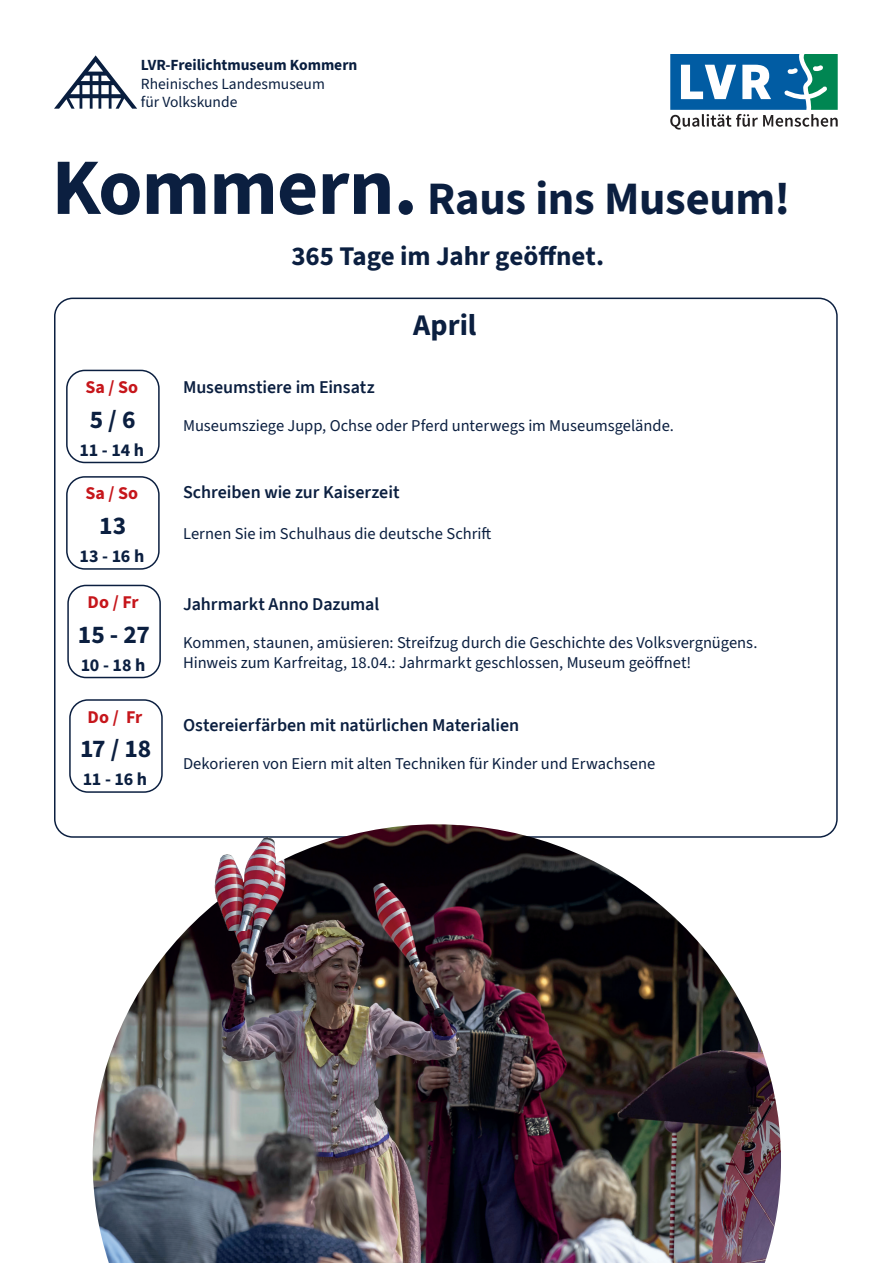
<style>
.page{position:relative;width:893px;height:1263px;background:#fff}
.page>*{position:absolute;margin:0;border:0;box-sizing:border-box;transform-origin:0 0}
.t1{font:700 46.5px "Source Sans 3";letter-spacing:-.01em;color:#0b1f40}
.t2{font:700 30px "Source Sans 3";color:#0b1f40}
.t3{font:700 27px "Source Sans 3";letter-spacing:-.005em;color:#0b1f40}
.t4{font:700 25.5px "Source Sans 3";letter-spacing:-.005em;color:#0b1f40}
.t5{font:600 18px "Source Sans 3";letter-spacing:-.005em;color:#0b1f40}
.t6{font:700 18px "Source Sans 3";letter-spacing:-.015em;color:#0b1f40}
.t7{font:700 18px "Source Sans 3";color:#c6161b}
.t8{font:16.5px/19.8px "Source Sans 3";letter-spacing:-.005em;color:#0b1f40}
.t9{font:15.45px/18.6px "Source Sans 3 Roman";color:#091e3f}
.t10{font:700 15.45px "Source Sans 3 Roman";color:#091e3f}
.s1{font-size:79.95px}
</style>
<div class="page">
<svg style="left:54px;top:55px;width:83px;height:54px"></svg>
<svg style="left:670px;top:54px;width:168px;height:76px"></svg>
<div style="left:66px;top:370px;width:94px;height:93px;border:2px solid #0b1f40;border-radius:18px"></div>
<div style="left:69px;top:699px;width:94px;height:94px;border:2px solid #0b1f40;border-radius:18px"></div>
<div style="left:67px;top:585px;width:94px;height:93px;border:2px solid #0b1f40;border-radius:18px"></div>
<img style="left:93px;top:824px;width:688px;height:439px">
<img style="left:211px;top:837px;width:65px;height:94px">
<div style="left:66px;top:476px;width:94px;height:94px;border:2px solid #0b1f40;border-radius:18px"></div>
<p class="t10" style="left:141px;top:55px;width:218px">LVR-Freilichtmuseum Kommern</p>
<p class="t9" style="left:141px;top:74px;width:185px">Rheinisches Landesmuseum für Volkskunde</p>
<h1 class="t1" style="left:52px;top:168px;width:740px"><span class="s1">Kommern.</span> Raus ins Museum!</h1>
<h3 class="t3" style="left:291px;top:238px;width:314px">365 Tage im Jahr geöffnet.</h3>
<p class="t7" style="left:85px;top:375px;width:54px">Sa / So</p>
<h3 class="t4" style="left:90px;top:403px;width:47px">5 / 6</h3>
<p class="t6" style="left:79px;top:438px;width:66px">11 - 14 h</p>
<p class="t7" style="left:85px;top:482px;width:54px">Sa / So</p>
<h3 class="t4" style="left:99px;top:509px;width:29px">13</h3>
<p class="t6" style="left:79px;top:544px;width:66px">13 - 16 h</p>
<p class="t7" style="left:88px;top:590px;width:52px">Do / Fr</p>
<h3 class="t4" style="left:78px;top:618px;width:74px">15 - 27</h3>
<p class="t6" style="left:81px;top:653px;width:66px">10 - 18 h</p>
<p class="t7" style="left:88px;top:705px;width:56px">Do / Fr</p>
<h3 class="t4" style="left:80px;top:732px;width:73px">17 / 18</h3>
<p class="t6" style="left:83px;top:767px;width:66px">11 - 16 h</p>
<h2 class="t2" style="left:413px;top:306px;width:65px">April</h2>
<p class="t5" style="left:183px;top:375px;width:193px">Museumstiere im Einsatz</p>
<p class="t8" style="left:183px;top:415px;width:492px">Museumsziege Jupp, Ochse oder Pferd unterwegs im Museumsgelände.</p>
<p class="t5" style="left:183px;top:480px;width:218px">Schreiben wie zur Kaiserzeit</p>
<p class="t8" style="left:183px;top:524px;width:310px">Lernen Sie im Schulhaus die deutsche Schrift</p>
<p class="t5" style="left:183px;top:593px;width:198px">Jahrmarkt Anno Dazumal</p>
<p class="t8" style="left:183px;top:633px;width:576px">Kommen, staunen, amüsieren: Streifzug durch die Geschichte des Volksvergnügens.<br>Hinweis zum Karfreitag, 18.04.: Jahrmarkt geschlossen, Museum geöffnet!</p>
<p class="t5" style="left:183px;top:713px;width:338px">Ostereierfärben mit natürlichen Materialien</p>
<p class="t8" style="left:183px;top:753px;width:474px">Dekorieren von Eiern mit alten Techniken für Kinder und Erwachsene</p>
</div>
